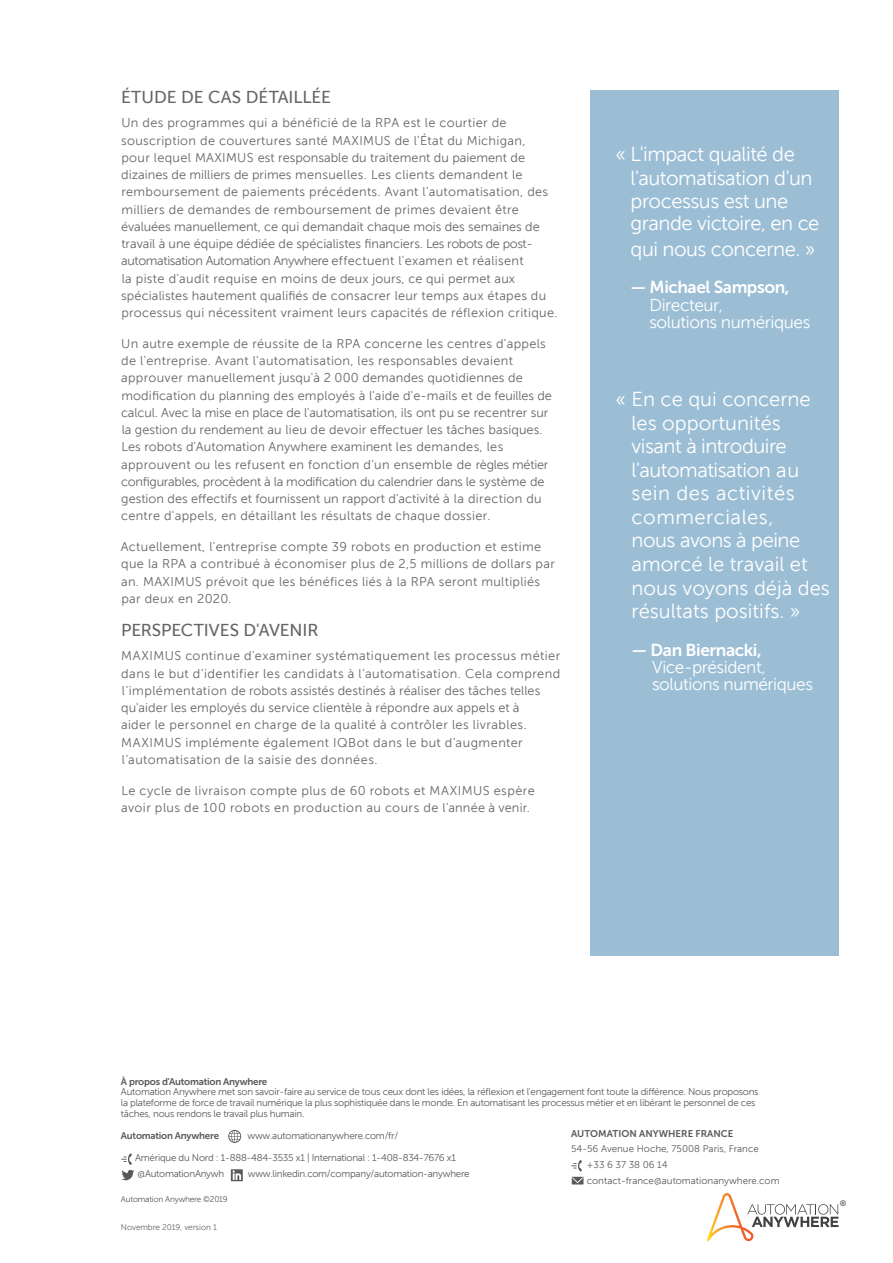
<style>
.page{position:relative;width:893px;height:1263px;background:#fff}
.page>*{position:absolute;margin:0;border:0;box-sizing:border-box;transform-origin:0 0}
.t1{font:20.25px/23.5px "Museo Sans 300";color:#fff}
.t2{font:20.25px/23.5px "Museo Sans 300";letter-spacing:-.025em;color:#fff}
.t3{font:17.25px/17.2px "Museo Sans 300";letter-spacing:-.025em;color:#fff}
.t4{font:17.25px "Museo Sans 500";color:#666}
.t5{font:17.25px "Museo Sans 700";letter-spacing:-.025em;color:#fff}
.t6{font:12.75px/17.2px "Museo Sans 300";letter-spacing:.025em;color:#666}
.t7{font:9.75px/10.9px "Museo Sans 300";letter-spacing:-.025em;color:#58595b}
.t8{font:9.75px/15.8px "Museo Sans 300";color:#58595b}
.t9{font:9.75px "Museo Sans 700";letter-spacing:-.025em;color:#58595b}
.t10{font:9.75px "Museo Sans 700";color:#58595b}
.t11{font:8.25px "Museo Sans 300";letter-spacing:-.025em;color:#58595b}
.t12{font:8.25px "Museo Sans 300";letter-spacing:-.01em;color:#686868}
.t13{font:7.95px "Museo Sans 500";color:#414042}
</style>
<div class="page">
<svg style="left:707px;top:1193px;width:131px;height:48px"></svg>
<div style="left:591px;top:90px;width:248px;height:866px;background:#9cbed5"></div>
<svg style="left:121px;top:1153px;width:13px;height:27px"></svg>
<svg style="left:231px;top:1169px;width:12px;height:12px"></svg>
<svg style="left:228px;top:1130px;width:13px;height:13px"></svg>
<svg style="left:571px;top:1160px;width:12px;height:24px"></svg>
<h2 class="t4" style="left:121px;top:88px;width:211px">ÉTUDE DE CAS DÉTAILLÉE</h2>
<p class="t6" style="left:121px;top:114px;width:438px">Un des programmes qui a bénéficié de la RPA est le courtier de souscription de couvertures santé MAXIMUS de l'État du Michigan,<br>pour lequel MAXIMUS est responsable du traitement du paiement de dizaines de milliers de primes mensuelles. Les clients demandent le remboursement de paiements précédents. Avant l'automatisation, des milliers de demandes de remboursement de primes devaient être évaluées manuellement, ce qui demandait chaque mois des semaines de travail à une équipe dédiée de spécialistes financiers. Les robots de post&shy;automatisation Automation Anywhere effectuent l'examen et réalisent<br>la piste d'audit requise en moins de deux jours, ce qui permet aux spécialistes hautement qualifiés de consacrer leur temps aux étapes du processus qui nécessitent vraiment leurs capacités de réflexion critique.</p>
<p class="t6" style="left:121px;top:335px;width:432px">Un autre exemple de réussite de la RPA concerne les centres d'appels de l'entreprise. Avant l'automatisation, les responsables devaient approuver manuellement jusqu'à 2 000 demandes quotidiennes de modification du planning des employés à l'aide d'e-mails et de feuilles de calcul. Avec la mise en place de l'automatisation, ils ont pu se recentrer sur la gestion du rendement au lieu de devoir effectuer les tâches basiques.<br>Les robots d'Automation Anywhere examinent les demandes, les approuvent ou les refusent en fonction d'un ensemble de règles métier configurables, procèdent à la modification du calendrier dans le système de gestion des effectifs et fournissent un rapport d'activité à la direction du centre d'appels, en détaillant les résultats de chaque dossier.</p>
<p class="t6" style="left:121px;top:538px;width:436px">Actuellement, l'entreprise compte 39 robots en production et estime que la RPA a contribué à économiser plus de 2,5 millions de dollars par an. MAXIMUS prévoit que les bénéfices liés à la RPA seront multipliés par deux en 2020.</p>
<h2 class="t4" style="left:121px;top:621px;width:199px">PERSPECTIVES D'AVENIR</h2>
<p class="t6" style="left:121px;top:647px;width:441px">MAXIMUS continue d'examiner systématiquement les processus métier dans le but d'identifier les candidats à l'automatisation. Cela comprend l'implémentation de robots assistés destinés à réaliser des tâches telles qu'aider les employés du service clientèle à répondre aux appels et à<br>aider le personnel en charge de la qualité à contrôler les livrables.<br>MAXIMUS implémente également IQBot dans le but d'augmenter l'automatisation de la saisie des données.</p>
<p class="t6" style="left:121px;top:782px;width:415px">Le cycle de livraison compte plus de 60 robots et MAXIMUS espère avoir plus de 100 robots en production au cours de l'année à venir.</p>
<h1 class="t2" style="left:631px;top:142px;width:183px;text-indent:-15px">« L'impact qualité de l'automatisation d'un processus est une</h1>
<h1 class="t2" style="left:631px;top:210px;width:190px;line-height:26.2px">grande victoire, en ce qui nous concerne. »</h1>
<h2 class="t5" style="left:631px;top:278px;width:160px">— Michael Sampson,</h2>
<h2 class="t3" style="left:649px;top:296px;width:162px">Directeur,<br>solutions numériques</h2>
<h1 class="t1" style="left:632px;top:387px;width:200px;text-indent:-16px">« En ce qui concerne les opportunités visant à introduire l'automatisation au sein des activités commerciales,<br>nous avons à peine amorcé le travail et nous voyons déjà des résultats positifs. »</h1>
<h2 class="t5" style="left:632px;top:640px;width:132px">— Dan Biernacki,</h2>
<h2 class="t3" style="left:652px;top:658px;width:162px">Vice-président, solutions numériques</h2>
<p class="t9" style="left:121px;top:1076px;width:148px">À propos d'Automation Anywhere</p>
<p class="t7" style="left:121px;top:1087px;width:639px">Automation Anywhere met son savoir-faire au service de tous ceux dont les idées, la réflexion et l'engagement font toute la différence. Nous proposons la plateforme de force de travail numérique la plus sophistiquée dans le monde. En automatisant les processus métier et en libérant le personnel de ces tâches, nous rendons le travail plus humain.</p>
<p class="t9" style="left:121px;top:1130px;width:100px">Automation Anywhere</p>
<p class="t7" style="left:247px;top:1130px;width:152px">www.automationanywhere.com/fr/</p>
<p class="t7" style="left:135px;top:1150px;width:322px;line-height:15.8px">Amérique du Nord : 1-888-484-3535 x1 | International : 1-408-834-7676 x1 @AutomationAnywh</p>
<p class="t10" style="left:571px;top:1128px;width:164px">AUTOMATION ANYWHERE FRANCE</p>
<p class="t8" style="left:587px;top:1141px;width:194px;text-indent:-16px">54-56 Avenue Hoche, 75008 Paris, France<br>+33 6 37 38 06 14 contact-france@automationanywhere.com</p>
<p class="t7" style="left:248px;top:1168px;width:223px">www.linkedin.com/company/automation-anywhere</p>
<p class="t11" style="left:121px;top:1194px;width:108px">Automation Anywhere ©2019</p>
<p class="t12" style="left:121px;top:1222px;width:97px">Novembre 2019, version 1</p>
<p class="t13" style="left:840px;top:1199px;width:8px">®</p>
</div>
